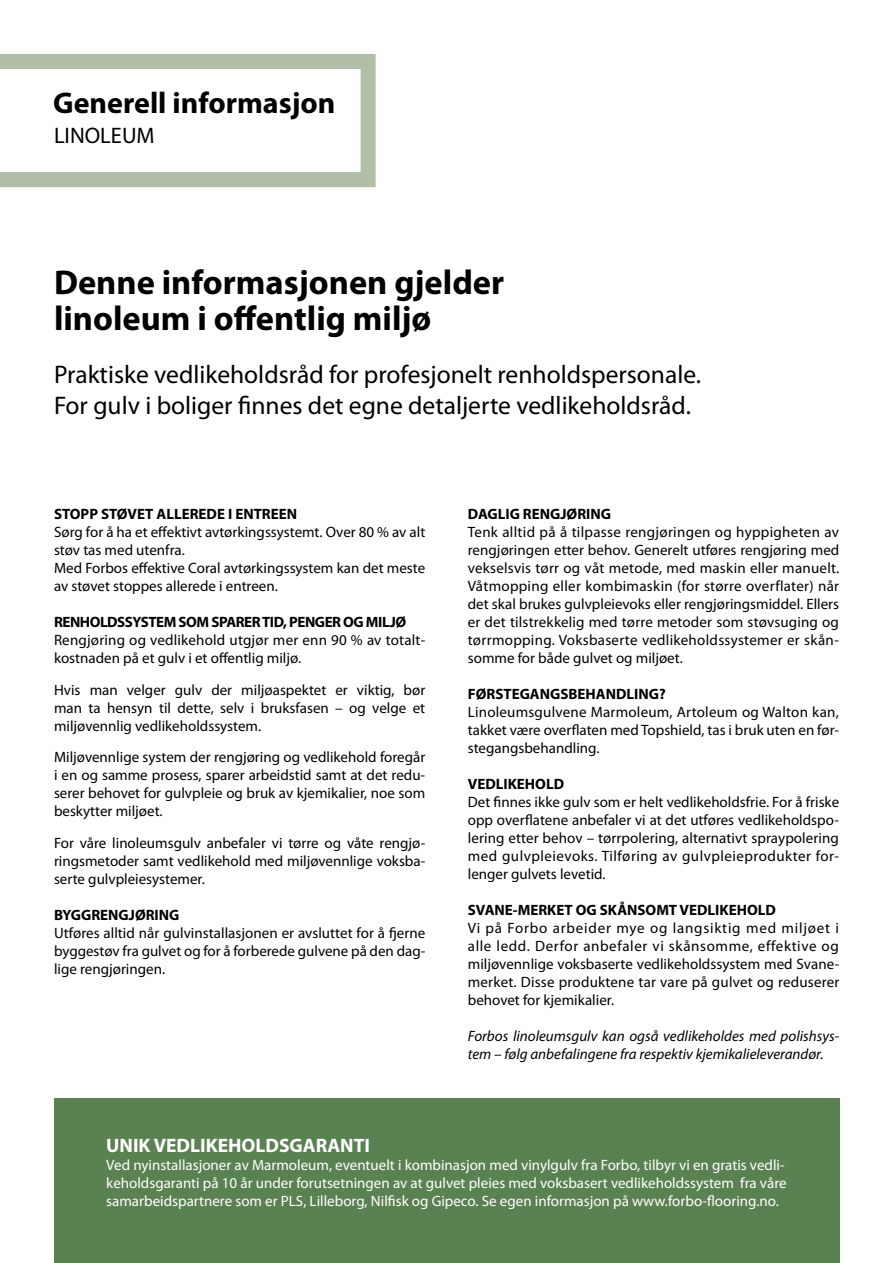
<style>
.page{position:relative;width:893px;height:1263px;background:#fff}
.page>*{position:absolute;margin:0;border:0;box-sizing:border-box;transform-origin:0 0}
.t1{font:700 34.5px/36px "Myriad Pro";color:#000}
.t2{font:700 30px "Myriad Pro";color:#000}
.t3{font:25.5px/30.6px "Myriad Pro";color:#000}
.t4{font:22.5px "Myriad Pro";color:#000}
.t5{font:700 19.5px "Myriad Pro";color:#fff}
.t6{font:15px/18px "Myriad Pro";color:#000;text-align:justify}
.t7{font:15px/18px "Myriad Pro";color:#fff}
.t8{font:700 15px "Myriad Pro";color:#000}
.t9{font:italic 15px/18px "Myriad Pro";color:#000}
.t10{font:700 15px "Myriad Pro";letter-spacing:-.03em;color:#000}
</style>
<div class="page">
<div style="left:54px;top:1098px;width:785px;height:165px;background:#5a8151"></div>
<svg style="left:0;top:54px;width:376px;height:133px"></svg>
<h2 class="t2" style="left:53px;top:84px;width:284px">Generell informasjon</h2>
<h3 class="t4" style="left:54px;top:121px;width:102px">LINOLEUM</h3>
<h1 class="t1" style="left:54px;top:263px;width:452px">Denne informasjonen gjelder linoleum i offentlig miljø</h1>
<h3 class="t3" style="left:54px;top:359px;width:649px">Praktiske vedlikeholdsråd for profesjonelt renholdspersonale.<br>For gulv i boliger finnes det egne detaljerte vedlikeholdsråd.</h3>
<p class="t8" style="left:54px;top:505px;width:245px">STOPP STØVET ALLEREDE I ENTREEN</p>
<p class="t6" style="left:54px;top:523px;width:373px;text-align:left">Sørg for å ha et effektivt avtørkingssystemt. Over 80 % av alt støv tas med utenfra.<br>Med Forbos effektive Coral avtørkingssystem kan det meste av støvet stoppes allerede i entreen.</p>
<p class="t10" style="left:54px;top:613px;width:354px">RENHOLDSSYSTEM SOM SPARER TID, PENGER OG MILJØ</p>
<p class="t6" style="left:54px;top:631px;width:373px">Rengjøring og vedlikehold utgjør mer enn 90 % av totalt&shy;kostnaden på et gulv i et offentlig miljø.</p>
<p class="t6" style="left:54px;top:681px;width:373px">Hvis man velger gulv der miljøaspektet er viktig, bør man ta hensyn til dette, selv i bruksfasen – og velge et miljøvennlig vedlikeholdssystem.</p>
<p class="t6" style="left:54px;top:748px;width:373px">Miljøvennlige system der rengjøring og vedlikehold foregår i en og samme prosess, sparer arbeidstid samt at det redu&shy;serer behovet for gulvpleie og bruk av kjemikalier, noe som beskytter miljøet.</p>
<p class="t6" style="left:54px;top:834px;width:373px">For våre linoleumsgulv anbefaler vi tørre og våte rengjø&shy;ringsmetoder samt vedlikehold med miljøvennlige voksba&shy;serte gulvpleiesystemer.</p>
<p class="t8" style="left:54px;top:905px;width:127px">BYGGRENGJØRING</p>
<p class="t6" style="left:54px;top:924px;width:373px">Utføres alltid når gulvinstallasjonen er avsluttet for å fjerne byggestøv fra gulvet og for å forberede gulvene på den dag&shy;lige rengjøringen.</p>
<p class="t8" style="left:468px;top:505px;width:145px">DAGLIG RENGJØRING</p>
<p class="t6" style="left:468px;top:523px;width:373px">Tenk alltid på å tilpasse rengjøringen og hyppigheten av rengjøringen etter behov. Generelt utføres rengjøring med vekselsvis tørr og våt metode, med maskin eller manuelt.<br>Våtmopping eller kombimaskin (for større overflater) når det skal brukes gulvpleievoks eller rengjøringsmiddel. Ellers er det tilstrekkelig med tørre metoder som støvsuging og tørrmopping. Voksbaserte vedlikeholdssystemer er skån&shy;somme for både gulvet og miljøet.</p>
<p class="t8" style="left:468px;top:685px;width:199px">FØRSTEGANGSBEHANDLING?</p>
<p class="t6" style="left:468px;top:703px;width:373px">Linoleumsgulvene Marmoleum, Artoleum og Walton kan, takket være overflaten med Topshield, tas i bruk uten en før&shy;stegangsbehandling.</p>
<p class="t8" style="left:468px;top:775px;width:98px">VEDLIKEHOLD</p>
<p class="t6" style="left:468px;top:793px;width:373px">Det finnes ikke gulv som er helt vedlikeholdsfrie. For å friske opp overflatene anbefaler vi at det utføres vedlikeholdspo&shy;lering etter behov – tørrpolering, alternativt spraypolering med gulvpleievoks. Tilføring av gulvpleieprodukter for&shy;lenger gulvets levetid.</p>
<p class="t8" style="left:468px;top:901px;width:310px">SVANE-MERKET OG SKÅNSOMT VEDLIKEHOLD</p>
<p class="t6" style="left:468px;top:919px;width:373px">Vi på Forbo arbeider mye og langsiktig med miljøet i alle ledd. Derfor anbefaler vi skånsomme, effektive og miljøvennlige voksbaserte vedlikeholdssystem med Svane&shy;merket. Disse produktene tar vare på gulvet og reduserer behovet for kjemikalier.</p>
<p class="t9" style="left:468px;top:1027px;width:373px">Forbos linoleumsgulv kan også vedlikeholdes med polishsys&shy;tem – følg anbefalingene fra respektiv kjemikalieleverandør.</p>
<h3 class="t5" style="left:106px;top:1133px;width:265px">UNIK VEDLIKEHOLDSGARANTI</h3>
<p class="t7" style="left:106px;top:1156px;width:682px">Ved nyinstallasjoner av Marmoleum, eventuelt i kombinasjon med vinylgulv fra Forbo, tilbyr vi en gratis vedli&shy;keholdsgaranti på 10 år under forutsetningen av at gulvet pleies med voksbasert vedlikeholdssystem fra våre samarbeidspartnere som er PLS, Lilleborg, Nilfisk og Gipeco. Se egen informasjon på www.forbo-flooring.no.</p>
</div>
